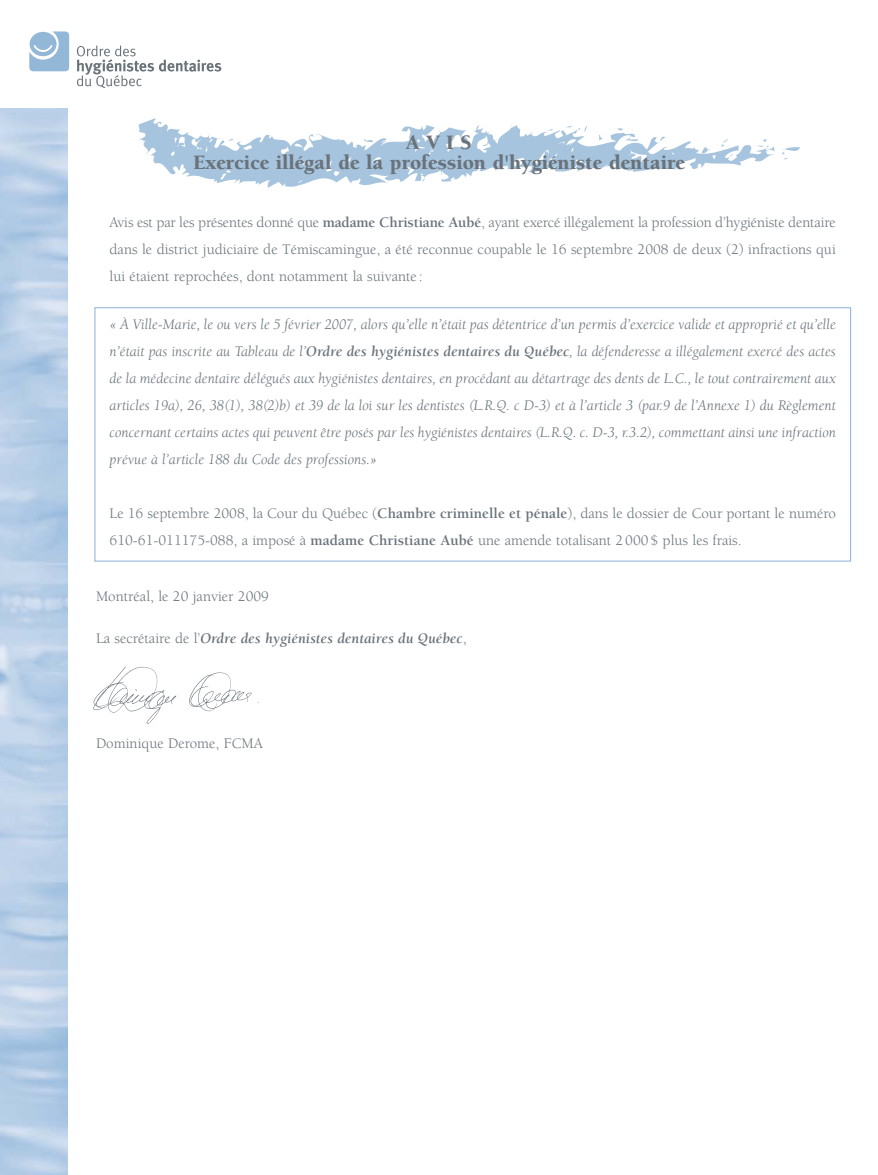
<style>
.page{position:relative;width:878px;height:1175px;background:#fff}
.page>*{position:absolute;margin:0;border:0;box-sizing:border-box;transform-origin:0 0}
.t1{font:900 21px/19.5px "Berkeley";color:#6a737b;text-align:center}
.t2{font:italic 15px/27px "Berkeley";color:#6a737b;text-align:justify}
.t3{font:15px/27px "Berkeley";color:#6a737b;text-align:justify}
.t4{font:italic 700 15px "Berkeley";color:#6a737b}
.s1{font-weight:700}
.s2{font-weight:400;font-style:normal}
</style>
<div class="page">
<img style="left:93px;top:666px;width:166px;height:58px">
<svg style="left:29px;top:31px;width:40px;height:40px;background:#a5c3de"></svg>
<svg style="left:77px;top:45px;width:144px;height:43px"></svg>
<div style="left:94px;top:307px;width:756px;height:254px;border:1px solid #87b2d8"></div>
<svg style="left:781px;top:147px;width:18px;height:13px"></svg>
<svg style="left:138px;top:118px;width:637px;height:70px"></svg>
<svg style="left:753px;top:137px;width:15px;height:11px"></svg>
<svg style="left:701px;top:139px;width:27px;height:16px"></svg>
<svg style="left:616px;top:128px;width:7px;height:2px"></svg>
<svg style="left:599px;top:134px;width:3px;height:7px"></svg>
<svg style="left:584px;top:126px;width:3px;height:6px"></svg>
<svg style="left:565px;top:125px;width:7px;height:2px"></svg>
<svg style="left:363px;top:136px;width:10px;height:9px"></svg>
<svg style="left:227px;top:138px;width:7px;height:3px"></svg>
<h1 class="t1" style="left:193px;top:135px;width:493px">A V I S<br>Exercice illégal de la profession d'hygiéniste dentaire</h1>
<p class="t3" style="left:110px;top:210px;width:727px">Avis est par les présentes donné que <span class="s1">madame Christiane Aubé</span>, ayant exercé illégalement la profession d’hygiéniste dentaire dans le district judiciaire de Témiscamingue, a été reconnue coupable le 16 septembre 2008 de deux (2) infractions qui lui étaient reprochées, dont notamment la suivante :</p>
<p class="t2" style="left:110px;top:312px;width:727px">« À Ville-Marie, le ou vers le 5 février 2007, alors qu’elle n’était pas détentrice d’un permis d’exercice valide et approprié et qu’elle n’était pas inscrite au Tableau de l’<span class="s1">Ordre des hygiénistes dentaires du Québec</span>, la défenderesse a illégalement exercé des actes de la médecine dentaire délégués aux hygiénistes dentaires, en procédant au détartrage des dents de L.C., le tout contrairement aux articles 19a), 26, 38(1), 38(2)b) et 39 de la loi sur les dentistes (L.R.Q. c D-3) et à l’article 3 (par.9 de l’Annexe 1) du Règlement concernant certains actes qui peuvent être posés par les hygiénistes dentaires (L.R.Q. c. D-3, r.3.2), commettant ainsi une infraction prévue à l’article 188 du Code des professions.»</p>
<p class="t3" style="left:110px;top:501px;width:727px">Le 16 septembre 2008, la Cour du Québec (<span class="s1">Chambre criminelle et pénale</span>), dans le dossier de Cour portant le numéro<br>610-61-011175-088, a imposé à <span class="s1">madame Christiane Aubé</span> une amende totalisant 2 000 $ plus les frais.</p>
<p class="t3" style="left:96px;top:584px;width:174px">Montréal, le 20 janvier 2009</p>
<p class="t4" style="left:96px;top:632px;width:372px"><span class="s2">La secrétaire de l’</span>Ordre des hygiénistes dentaires du Québec<span class="s2">,</span></p>
<p class="t3" style="left:96px;top:731px;width:168px">Dominique Derome, FCMA</p>
</div>
